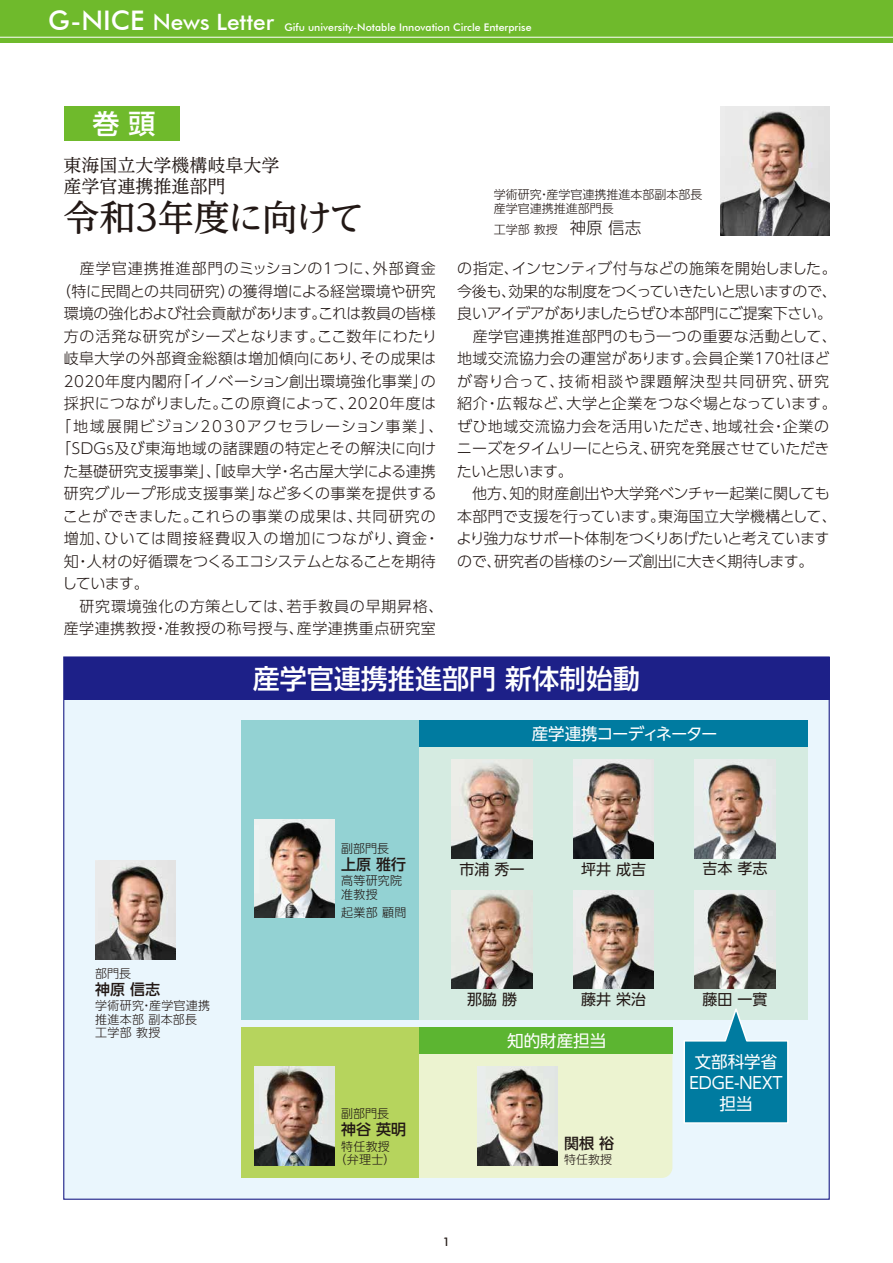
<style>
.page{position:relative;width:893px;height:1263px;background:#fff}
.page>*{position:absolute;margin:0;border:0;box-sizing:border-box;transform-origin:0 0}
.t1{font:500 36px "UD Reimin Pro";letter-spacing:-.025em;color:#221815}
.t2{font:500 27px "UD Shin Go Pro";color:#fff}
.t3{font:18px/21px "UD Reimin Pro";color:#221815}
.t4{font:16.5px/21px "UD Shin Go NT Pro";color:#fff;text-align:center}
.t5{font:16.5px "UD Shin Go NT Pro";letter-spacing:-.075em;color:#fff}
.t6{font:300 15px/22.5px "UD Shin Go Pro";letter-spacing:.01em;color:#221815}
.t7{font:300 15px "UD Shin Go Pro";letter-spacing:.035em;color:#221815}
.t8{font:300 15px "UD Shin Go Pro";letter-spacing:.065em;color:#221815}
.t9{font:300 15px "UD Shin Go Pro";letter-spacing:.03em;color:#221815}
.t10{font:300 15px "UD Shin Go Pro";letter-spacing:.085em;color:#221815}
.t11{font:300 15px "UD Shin Go Pro";letter-spacing:-.035em;color:#221815}
.t12{font:300 15px "UD Shin Go Pro";letter-spacing:.055em;color:#221815}
.t13{font:300 15px "UD Shin Go Pro";letter-spacing:.05em;color:#221815}
.t14{font:15px "UD Shin Go Pro";color:#221815}
.t15{font:500 15px "UD Shin Go Pro";color:#221815}
.t16{font:15px "UD Shin Go NT Pro";color:#221815}
.t17{font:300 12px/14.4px "UD Shin Go Pro";color:#221815}
.t18{font:300 12px/13.5px "UD Shin Go Pro";letter-spacing:.02em;color:#221815}
.t19{font:500 12px "Futura BT";color:#221815}
.t20{font:500 10.5px "Futura BT";color:#fff}
.s1{font-size:27px}
.s2{font-size:22.5px}
.s3{font-size:16.5px}
</style>
<div class="page">
<div style="left:63px;top:656px;width:767px;height:544px;background:#eaf6fd;border:1px solid #1d2088"></div>
<div style="left:241px;top:1027px;width:431px;height:151px;background:#ecf3d0;border-radius:11px"></div>
<div style="left:241px;top:720px;width:567px;height:300px;background:#d5ebe1"></div>
<div style="left:241px;top:1027px;width:178px;height:151px;background:#b6d45d"></div>
<div style="left:241px;top:720px;width:178px;height:300px;background:#93d2d3"></div>
<div style="left:0;top:0;width:893px;height:43px;background:#6fba2c"></div>
<hr style="left:0;top:37px;width:893px;height:1px;background:#fff">
<div style="left:64px;top:657px;width:765px;height:42px;background:#1d2088"></div>
<img style="left:720px;top:106px;width:109px;height:130px">
<div style="left:64px;top:106px;width:116px;height:35px;background:#6fba2c"></div>
<img style="left:573px;top:890px;width:81px;height:99px">
<img style="left:452px;top:890px;width:80px;height:99px">
<img style="left:695px;top:760px;width:80px;height:98px">
<img style="left:573px;top:760px;width:81px;height:98px">
<img style="left:452px;top:760px;width:80px;height:98px">
<img style="left:695px;top:890px;width:80px;height:99px">
<img style="left:95px;top:861px;width:81px;height:98px">
<img style="left:254px;top:819px;width:81px;height:99px">
<img style="left:254px;top:1067px;width:81px;height:98px">
<img style="left:477px;top:1067px;width:81px;height:98px">
<div style="left:419px;top:720px;width:389px;height:27px;background:#007ba0"></div>
<div style="left:419px;top:1027px;width:253px;height:27px;background:#5cb531"></div>
<svg style="left:684px;top:1008px;width:105px;height:116px"></svg>
<p class="t20" style="left:48px;top:21px;width:485px"><span class="s1">G-NICE</span> <span class="s2">News Letter</span> Gifu university-Notable Innovation Circle Enterprise</p>
<h2 class="t2" style="left:92px;top:102px;width:64px">巻 頭</h2>
<p class="t3" style="left:64px;top:154px;width:217px">東海国立大学機構岐阜大学産学官連携推進部門</p>
<h1 class="t1" style="left:64px;top:188px;width:303px">令和3年度に向けて</h1>
<p class="t8" style="left:64px;top:256px;width:374px">　産学官連携推進部門のミッションの１つに、外部資金</p>
<p class="t6" style="left:56px;top:279px;width:381px">（特に民間との共同研究）の獲得増による経営環境や研究</p>
<p class="t6" style="left:64px;top:302px;width:374px">環境の強化および社会貢献があります。これは教員の皆様</p>
<p class="t6" style="left:64px;top:324px;width:375px">方の活発な研究がシーズとなります。ここ数年にわたり</p>
<p class="t6" style="left:64px;top:347px;width:374px">岐阜大学の外部資金総額は増加傾向にあり、その成果は</p>
<p class="t9" style="left:64px;top:369px;width:374px">2020年度内閣府「イノベーション創出環境強化事業」の</p>
<p class="t6" style="left:64px;top:392px;width:374px">採択につながりました。この原資によって、2020年度は</p>
<p class="t10" style="left:56px;top:414px;width:389px">「地域展開ビジョン2030アクセラレーション事業」、</p>
<p class="t7" style="left:56px;top:436px;width:381px">「SDGs及び東海地域の諸課題の特定とその解決に向け</p>
<p class="t6" style="left:64px;top:459px;width:374px">た基礎研究支援事業」、「岐阜大学・名古屋大学による連携</p>
<p class="t7" style="left:64px;top:481px;width:374px">研究グループ形成支援事業」など多くの事業を提供する</p>
<p class="t12" style="left:63px;top:504px;width:374px">ことができました。これらの事業の成果は、共同研究の</p>
<p class="t8" style="left:64px;top:526px;width:377px">増加、ひいては間接経費収入の増加につながり、資金・</p>
<p class="t11" style="left:64px;top:549px;width:374px">知・人材の好循環をつくるエコシステムとなることを期待</p>
<p class="t6" style="left:62px;top:572px;width:88px">しています。</p>
<p class="t13" style="left:64px;top:594px;width:381px">　研究環境強化の方策としては、若手教員の早期昇格、</p>
<p class="t7" style="left:64px;top:616px;width:374px">産学連携教授・准教授の称号授与、産学連携重点研究室</p>
<p class="t17" style="left:494px;top:187px;width:210px">学術研究・産学官連携推進本部副本部長産学官連携推進部門長</p>
<p class="t17" style="left:494px;top:222px;width:149px">工学部 教授　<span class="s3">神原 信志</span></p>
<p class="t6" style="left:457px;top:257px;width:382px">の指定、インセンティブ付与などの施策を開始しました。今後も、効果的な制度をつくっていきたいと思いますので、良いアイデアがありましたらぜひ本部門にご提案下さい。　産学官連携推進部門のもう一つの重要な活動として、地域交流協力会の運営があります。会員企業１70社ほどが寄り合って、技術相談や課題解決型共同研究、研究紹介・広報など、大学と企業をつなぐ場となっています。ぜひ地域交流協力会を活用いただき、地域社会・企業のニーズをタイムリーにとらえ、研究を発展させていただきたいと思います。<br>　他方、知的財産創出や大学発ベンチャー起業に関しても本部門で支援を行っています。東海国立大学機構として、より強力なサポート体制をつくりあげたいと考えていますので、研究者の皆様のシーズ創出に大きく期待します。</p>
<h2 class="t2" style="left:253px;top:656px;width:388px">産学官連携推進部門 新体制始動</h2>
<p class="t17" style="left:341px;top:841px;width:50px">副部門長</p>
<p class="t15" style="left:341px;top:852px;width:66px">上原 雅行</p>
<p class="t18" style="left:341px;top:874px;width:62px">高等研究院准教授</p>
<p class="t17" style="left:341px;top:905px;width:67px">起業部 顧問</p>
<p class="t5" style="left:532px;top:721px;width:187px">産学連携コーディネーター</p>
<p class="t16" style="left:460px;top:857px;width:66px">市浦 秀一</p>
<p class="t16" style="left:581px;top:857px;width:66px">坪井 成吉</p>
<p class="t14" style="left:702px;top:857px;width:66px">吉本 孝志</p>
<p class="t17" style="left:95px;top:966px;width:38px">部門長</p>
<p class="t15" style="left:95px;top:977px;width:66px">神原 信志</p>
<p class="t14" style="left:467px;top:987px;width:51px">那脇 勝</p>
<p class="t14" style="left:581px;top:987px;width:66px">藤井 栄治</p>
<p class="t18" style="left:95px;top:998px;width:116px">学術研究・産学官連携</p>
<p class="t14" style="left:702px;top:987px;width:66px">藤田 一實</p>
<p class="t18" style="left:95px;top:1012px;width:103px">推進本部 副本部長工学部 教授</p>
<p class="t4" style="left:507px;top:1030px;width:100px">知的財産担当</p>
<p class="t17" style="left:341px;top:1106px;width:49px">副部門長</p>
<p class="t15" style="left:341px;top:1117px;width:66px">神谷 英明</p>
<p class="t17" style="left:335px;top:1139px;width:62px;line-height:13.5px;text-align:center">特任教授（弁理士）</p>
<p class="t19" style="left:443px;top:1234px;width:9px">1</p>
<p class="t15" style="left:564px;top:1131px;width:51px">関根 裕</p>
<p class="t17" style="left:564px;top:1152px;width:49px">特任教授</p>
<p class="t4" style="left:689px;top:1050px;width:95px">文部科学省<br>EDGE-NEXT担当</p>
</div>
